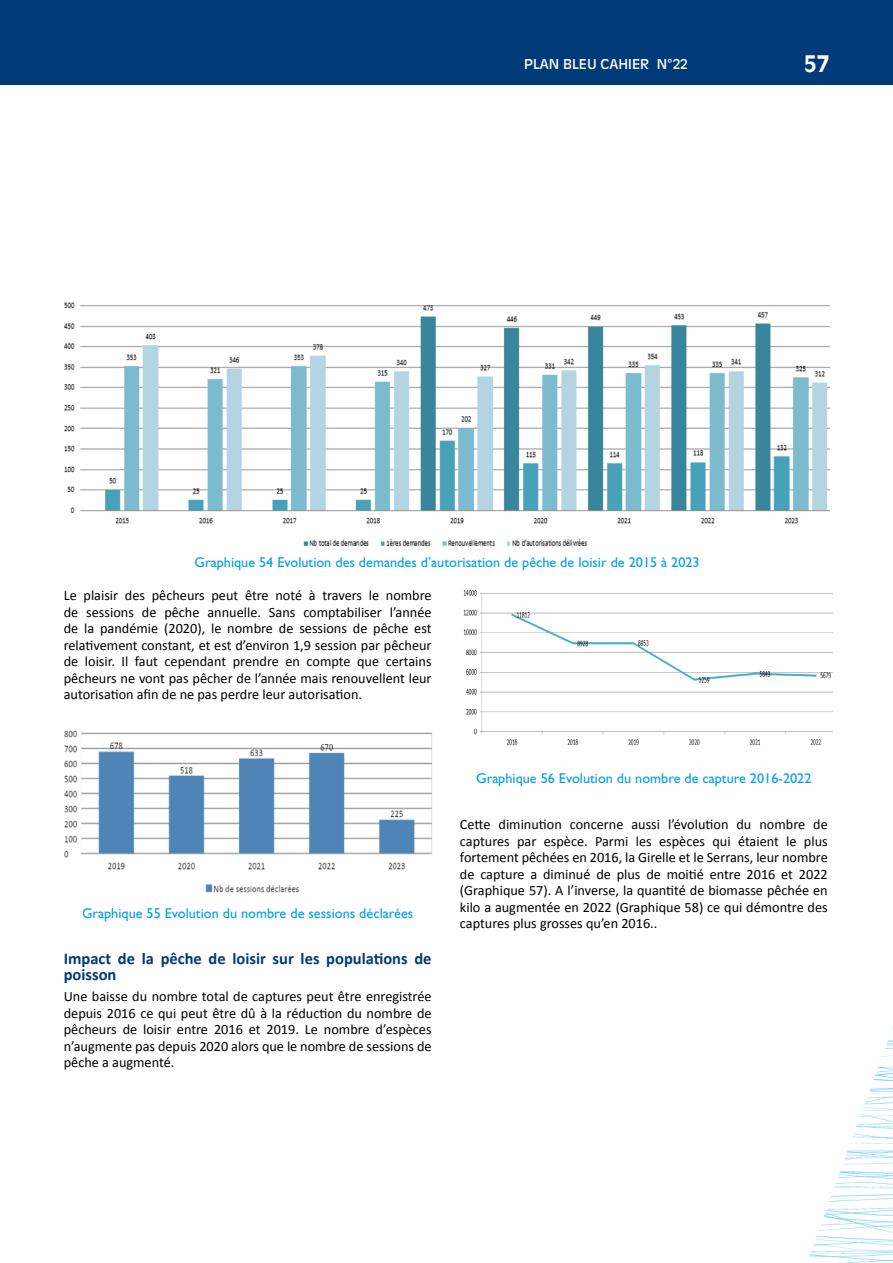
<style>
.page{position:relative;width:893px;height:1263px;background:#fff}
.page>*{position:absolute;margin:0;border:0;box-sizing:border-box;transform-origin:0 0}
.t1{font:700 22.5px "Antique Olive Std";color:#fff}
.t2{font:700 16.5px/16.5px "Calibri";color:#003a78}
.t3{font:14.25px/16.5px "Calibri";color:#000;text-align:justify}
.t4{font:14.25px "Gill Sans Std";color:#009fe3}
.t5{font:13.5px "Antique Olive Std";color:#fff}
</style>
<div class="page">
<div style="left:0;top:0;width:893px;height:85px;background:#003a78"></div>
<img style="left:809px;top:1026px;width:84px;height:237px">
<img style="left:64px;top:302px;width:765px;height:244px">
<img style="left:64px;top:730px;width:369px;height:163px">
<img style="left:463px;top:589px;width:369px;height:156px">
<p class="t5" style="left:524px;top:56px;width:165px">PLAN BLEU CAHIER N°22</p>
<h1 class="t1" style="left:804px;top:50px;width:27px">57</h1>
<p class="t4" style="left:195px;top:554px;width:507px">Graphique 54 Evolution des demandes d’autorisation de pêche de loisir de 2015 à 2023</p>
<p class="t3" style="left:64px;top:587px;width:369px">Le plaisir des pêcheurs peut être noté à travers le nombre de sessions de pêche annuelle. Sans comptabiliser l’année de la pandémie (2020), le nombre de sessions de pêche est relativement constant, et est d’environ 1,9 session par pêcheur de loisir. Il faut cependant prendre en compte que certains pêcheurs ne vont pas pêcher de l’année mais renouvellent leur autorisation afin de ne pas perdre leur autorisation.</p>
<p class="t4" style="left:82px;top:905px;width:333px">Graphique 55 Evolution du nombre de sessions déclarées</p>
<p class="t2" style="left:64px;top:950px;width:369px">Impact de la pêche de loisir sur les populations de poisson</p>
<p class="t3" style="left:64px;top:988px;width:369px">Une baisse du nombre total de captures peut être enregistrée depuis 2016 ce qui peut être dû à la réduction du nombre de pêcheurs de loisir entre 2016 et 2019. Le nombre d’espèces n’augmente pas depuis 2020 alors que le nombre de sessions de pêche a augmenté.</p>
<p class="t4" style="left:476px;top:770px;width:337px">Graphique 56 Evolution du nombre de capture 2016-2022</p>
<p class="t3" style="left:460px;top:816px;width:369px">Cette diminution concerne aussi l’évolution du nombre de captures par espèce. Parmi les espèces qui étaient le plus fortement pêchées en 2016, la Girelle et le Serrans, leur nombre de capture a diminué de plus de moitié entre 2016 et 2022 (Graphique 57). A l’inverse, la quantité de biomasse pêchée en kilo a augmentée en 2022 (Graphique 58) ce qui démontre des captures plus grosses qu’en 2016..</p>
</div>
